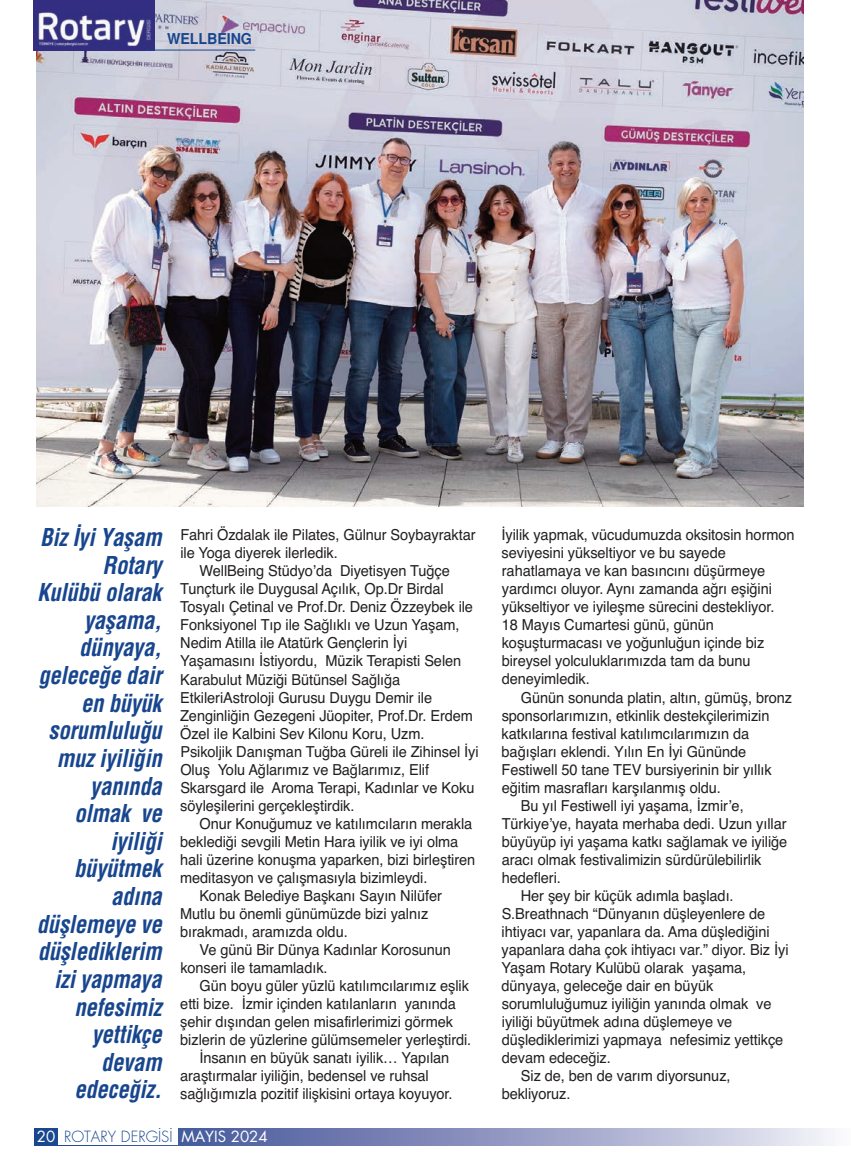
<style>
.page{position:relative;width:851px;height:1170px;background:#fff}
.page>*{position:absolute;margin:0;border:0;box-sizing:border-box;transform-origin:0 0}
.t1{font:italic 700 24px/27.6px "Helveticam Cond";letter-spacing:-.01em;color:#18468e;text-align:right;scale:.94 1}
.t2{font:15.15px/18px "Helvetica";letter-spacing:-.005em;color:#231f20;scale:.96 1}
.t3{font:15px "Futura Lightm";color:#18468e}
.t4{font:700 15px "Helveticam";letter-spacing:-.005em;color:#18468e;scale:.95 1}
.t5{font:15px "Futura Bookm";color:#fff}
.s1{font-family:"Futura Bookm";color:#fff}
</style>
<div class="page">
<img style="left:36px;top:0;width:767px;height:506px">
<svg style="left:34px;top:1128px;width:797px;height:16px;background:#919ac3"></svg>
<div style="left:58px;top:1127px;width:120px;height:17px;background:#fff"></div>
<img style="left:34px;top:0;width:121px;height:51px">
<hr style="left:146px;top:50px;width:109px;height:1px;background:#18468e">
<p class="t4" style="left:167px;top:29px;width:91px">WELLBEING</p>
<h1 class="t1" style="left:37px;top:523px;width:134px">Biz İyi Yaşam<br>Rotary<br>Kulübü olarak yaşama, dünyaya, geleceğe dair en büyük sorumluluğu muz iyiliğin yanında olmak ve iyiliği büyütmek adına düşlemeye ve düşlediklerim izi yapmaya nefesimiz yettikçe devam edeceğiz.</h1>
<p class="t2" style="left:180px;top:526px;width:309px">Fahri Özdalak ile Pilates, Gülnur Soybayraktar</p>
<p class="t2" style="left:180px;top:544px;width:165px">ile Yoga diyerek ilerledik.</p>
<p class="t2" style="left:199px;top:562px;width:262px">WellBeing Stüdyo’da Diyetisyen Tuğçe</p>
<p class="t2" style="left:180px;top:580px;width:276px">Tunçturk ile Duygusal Açılık, Op.Dr Birdal</p>
<p class="t2" style="left:180px;top:598px;width:306px">Tosyalı Çetinal ve Prof.Dr. Deniz Özzeybek ile</p>
<p class="t2" style="left:180px;top:616px;width:292px">Fonksiyonel Tıp ile Sağlıklı ve Uzun Yaşam,</p>
<p class="t2" style="left:180px;top:634px;width:238px">Nedim Atilla ile Atatürk Gençlerin İyi</p>
<p class="t2" style="left:180px;top:652px;width:294px">Yaşamasını İstiyordu, Müzik Terapisti Selen</p>
<p class="t2" style="left:180px;top:670px;width:231px">Karabulut Müziği Bütünsel Sağlığa</p>
<p class="t2" style="left:180px;top:688px;width:264px">EtkileriAstroloji Gurusu Duygu Demir ile</p>
<p class="t2" style="left:180px;top:706px;width:306px">Zenginliğin Gezegeni Jüopiter, Prof.Dr. Erdem</p>
<p class="t2" style="left:180px;top:724px;width:256px">Özel ile Kalbini Sev Kilonu Koru, Uzm.</p>
<p class="t2" style="left:180px;top:742px;width:312px">Psikoljik Danışman Tuğba Güreli ile Zihinsel İyi</p>
<p class="t2" style="left:180px;top:760px;width:260px">Oluş Yolu Ağlarımız ve Bağlarımız, Elif</p>
<p class="t2" style="left:180px;top:778px;width:308px">Skarsgard ile Aroma Terapi, Kadınlar ve Koku</p>
<p class="t2" style="left:180px;top:796px;width:183px">söyleşilerini gerçekleştirdik.</p>
<p class="t2" style="left:199px;top:814px;width:286px">Onur Konuğumuz ve katılımcıların merakla</p>
<p class="t2" style="left:180px;top:832px;width:291px">beklediği sevgili Metin Hara iyilik ve iyi olma</p>
<p class="t2" style="left:180px;top:850px;width:309px">hali üzerine konuşma yaparken, bizi birleştiren</p>
<p class="t2" style="left:180px;top:868px;width:259px">meditasyon ve çalışmasıyla bizimleydi.</p>
<p class="t2" style="left:199px;top:886px;width:254px">Konak Belediye Başkanı Sayın Nilüfer</p>
<p class="t2" style="left:180px;top:904px;width:260px">Mutlu bu önemli günümüzde bizi yalnız</p>
<p class="t2" style="left:180px;top:922px;width:176px">bırakmadı, aramızda oldu.</p>
<p class="t2" style="left:199px;top:940px;width:263px">Ve günü Bir Dünya Kadınlar Korosunun</p>
<p class="t2" style="left:180px;top:958px;width:155px">konseri ile tamamladık.</p>
<p class="t2" style="left:199px;top:976px;width:282px">Gün boyu güler yüzlü katılımcılarımız eşlik</p>
<p class="t2" style="left:180px;top:994px;width:289px">etti bize. İzmir içinden katılanların yanında</p>
<p class="t2" style="left:180px;top:1012px;width:285px">şehir dışından gelen misafirlerimizi görmek</p>
<p class="t2" style="left:180px;top:1030px;width:304px">bizlerin de yüzlerine gülümsemeler yerleştirdi.</p>
<p class="t2" style="left:199px;top:1048px;width:262px">İnsanın en büyük sanatı iyilik… Yapılan</p>
<p class="t2" style="left:180px;top:1066px;width:260px">araştırmalar iyiliğin, bedensel ve ruhsal</p>
<p class="t2" style="left:180px;top:1084px;width:285px">sağlığımızla pozitif ilişkisini ortaya koyuyor.</p>
<p class="t5" style="left:37px;top:1125px;width:20px">20</p>
<p class="t3" style="left:64px;top:1126px;width:205px">ROTARY DERGİSİ <span class="s1">MAYIS 2024</span></p>
<p class="t2" style="left:501px;top:526px;width:306px">İyilik yapmak, vücudumuzda oksitosin hormon seviyesini yükseltiyor ve bu sayede rahatlamaya ve kan basıncını düşürmeye yardımcı oluyor. Aynı zamanda ağrı eşiğini yükseltiyor ve iyileşme sürecini destekliyor.<br>18 Mayıs Cumartesi günü, günün koşuşturmacası ve yoğunluğun içinde biz bireysel yolculuklarımızda tam da bunu deneyimledik.</p>
<p class="t2" style="left:520px;top:688px;width:284px">Günün sonunda platin, altın, gümüş, bronz</p>
<p class="t2" style="left:501px;top:706px;width:280px">sponsorlarımızın, etkinlik destekçilerimizin</p>
<p class="t2" style="left:501px;top:724px;width:259px">katkılarına festival katılımcılarımızın da</p>
<p class="t2" style="left:501px;top:742px;width:256px">bağışları eklendi. Yılın En İyi Gününde</p>
<p class="t2" style="left:501px;top:760px;width:283px">Festiwell 50 tane TEV bursiyerinin bir yıllık</p>
<p class="t2" style="left:502px;top:778px;width:230px">eğitim masrafları karşılanmış oldu.</p>
<p class="t2" style="left:521px;top:796px;width:233px">Bu yıl Festiwell iyi yaşama, İzmir’e,</p>
<p class="t2" style="left:501px;top:814px;width:298px">Türkiye’ye, hayata merhaba dedi. Uzun yıllar</p>
<p class="t2" style="left:501px;top:832px;width:299px">büyüyüp iyi yaşama katkı sağlamak ve iyiliğe</p>
<p class="t2" style="left:501px;top:850px;width:272px">aracı olmak festivalimizin sürdürülebilirlik</p>
<p class="t2" style="left:501px;top:868px;width:63px">hedefleri.</p>
<p class="t2" style="left:520px;top:886px;width:223px">Her şey bir küçük adımla başladı.</p>
<p class="t2" style="left:501px;top:904px;width:276px">S.Breathnach “Dünyanın düşleyenlere de</p>
<p class="t2" style="left:501px;top:922px;width:280px">ihtiyacı var, yapanlara da. Ama düşlediğini</p>
<p class="t2" style="left:501px;top:940px;width:300px">yapanlara daha çok ihtiyacı var.” diyor. Biz İyi</p>
<p class="t2" style="left:501px;top:958px;width:256px">Yaşam Rotary Kulübü olarak yaşama,</p>
<p class="t2" style="left:501px;top:976px;width:222px">dünyaya, geleceğe dair en büyük</p>
<p class="t2" style="left:502px;top:994px;width:282px">sorumluluğumuz iyiliğin yanında olmak ve</p>
<p class="t2" style="left:501px;top:1012px;width:241px">iyiliği büyütmek adına düşlemeye ve</p>
<p class="t2" style="left:501px;top:1030px;width:295px">düşlediklerimizi yapmaya nefesimiz yettikçe</p>
<p class="t2" style="left:501px;top:1048px;width:115px">devam edeceğiz.</p>
<p class="t2" style="left:521px;top:1066px;width:220px">Siz de, ben de varım diyorsunuz,</p>
<p class="t2" style="left:501px;top:1084px;width:73px">bekliyoruz.</p>
</div>
